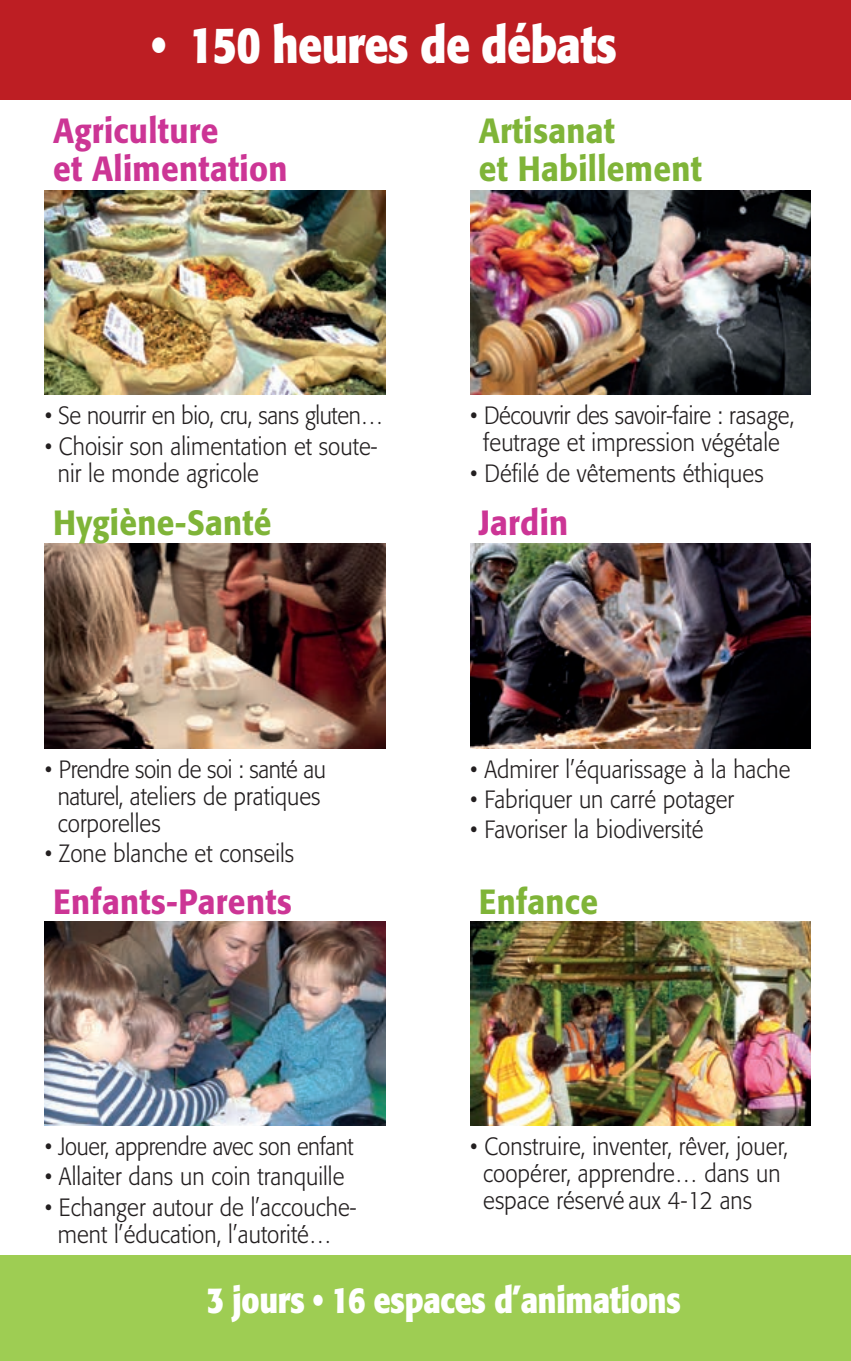
<style>
.page{position:relative;width:851px;height:1361px;background:#fff}
.page>*{position:absolute;margin:0;border:0;box-sizing:border-box;transform-origin:0 0}
.t1{font:700 50.4px "Formata";letter-spacing:-.01em;color:#fff;scale:.83 1}
.t2{font:700 36px "Formata";letter-spacing:-.01em;color:#fff;scale:.83 1}
.t3{font:500 34.8px/37.8px "Formata";letter-spacing:.01em;color:#cc3595;scale:.91 1}
.t4{font:500 34.8px/37.8px "Formata";letter-spacing:.01em;color:#7fb438;scale:.91 1}
.t5{font:300 24.6px/27px "Formata";letter-spacing:.005em;color:#231f20;scale:.91 1}
.t6{font:300 24.6px "Formata";letter-spacing:-.015em;color:#231f20;scale:.91 1}
</style>
<div class="page">
<div style="left:0;top:0;width:850px;height:99px;background:#bd1e23"></div>
<div style="left:0;top:1255px;width:850px;height:106px;background:#9ecd53"></div>
<img style="left:45px;top:191px;width:340px;height:204px">
<img style="left:470px;top:191px;width:340px;height:204px">
<img style="left:470px;top:544px;width:340px;height:204px">
<img style="left:45px;top:544px;width:340px;height:204px">
<img style="left:45px;top:921px;width:340px;height:204px">
<img style="left:470px;top:921px;width:340px;height:204px">
<h1 class="t1" style="left:152px;top:14px;width:562px">• 150 heures de débats</h1>
<h3 class="t3" style="left:53px;top:112px;width:259px">Agriculture<br>et Alimentation</h3>
<p class="t6" style="left:45px;top:401px;width:373px">• Se nourrir en bio, cru, sans gluten…</p>
<p class="t5" style="left:58px;top:433px;width:353px;text-indent:-13px">• Choisir son alimentation et soute&shy;nir le monde agricole</p>
<h3 class="t4" style="left:53px;top:504px;width:241px">Hygiène-Santé</h3>
<p class="t5" style="left:58px;top:756px;width:296px;text-indent:-13px">• Prendre soin de soi : santé au naturel, ateliers de pratiques corporelles</p>
<p class="t5" style="left:45px;top:840px;width:276px">• Zone blanche et conseils</p>
<h3 class="t3" style="left:53px;top:882px;width:264px">Enfants-Parents</h3>
<p class="t6" style="left:45px;top:1132px;width:341px">• Jouer, apprendre avec son enfant</p>
<p class="t5" style="left:45px;top:1163px;width:331px">• Allaiter dans un coin tranquille</p>
<p class="t5" style="left:45px;top:1193px;width:344px;text-align:center">• Echanger autour de l’accouche&shy;ment l’éducation, l’autorité…</p>
<h3 class="t4" style="left:478px;top:112px;width:247px">Artisanat<br>et Habillement</h3>
<p class="t5" style="left:470px;top:402px;width:358px;text-align:center">• Découvrir des savoir-faire : rasage, feutrage et impression végétale</p>
<p class="t5" style="left:470px;top:460px;width:324px">• Défilé de vêtements éthiques</p>
<h3 class="t3" style="left:478px;top:504px;width:100px">Jardin</h3>
<p class="t5" style="left:470px;top:756px;width:353px">• Admirer l’équarissage à la hache</p>
<p class="t5" style="left:470px;top:786px;width:291px">• Fabriquer un carré potager</p>
<p class="t5" style="left:470px;top:816px;width:258px">• Favoriser la biodiversité</p>
<h3 class="t4" style="left:478px;top:882px;width:133px">Enfance</h3>
<p class="t5" style="left:483px;top:1133px;width:336px;text-indent:-13px">• Construire, inventer, rêver, jouer, coopérer, apprendre… dans un espace réservé aux 4-12 ans</p>
<h2 class="t2" style="left:207px;top:1278px;width:573px">3 jours • 16 espaces d’animations</h2>
</div>
